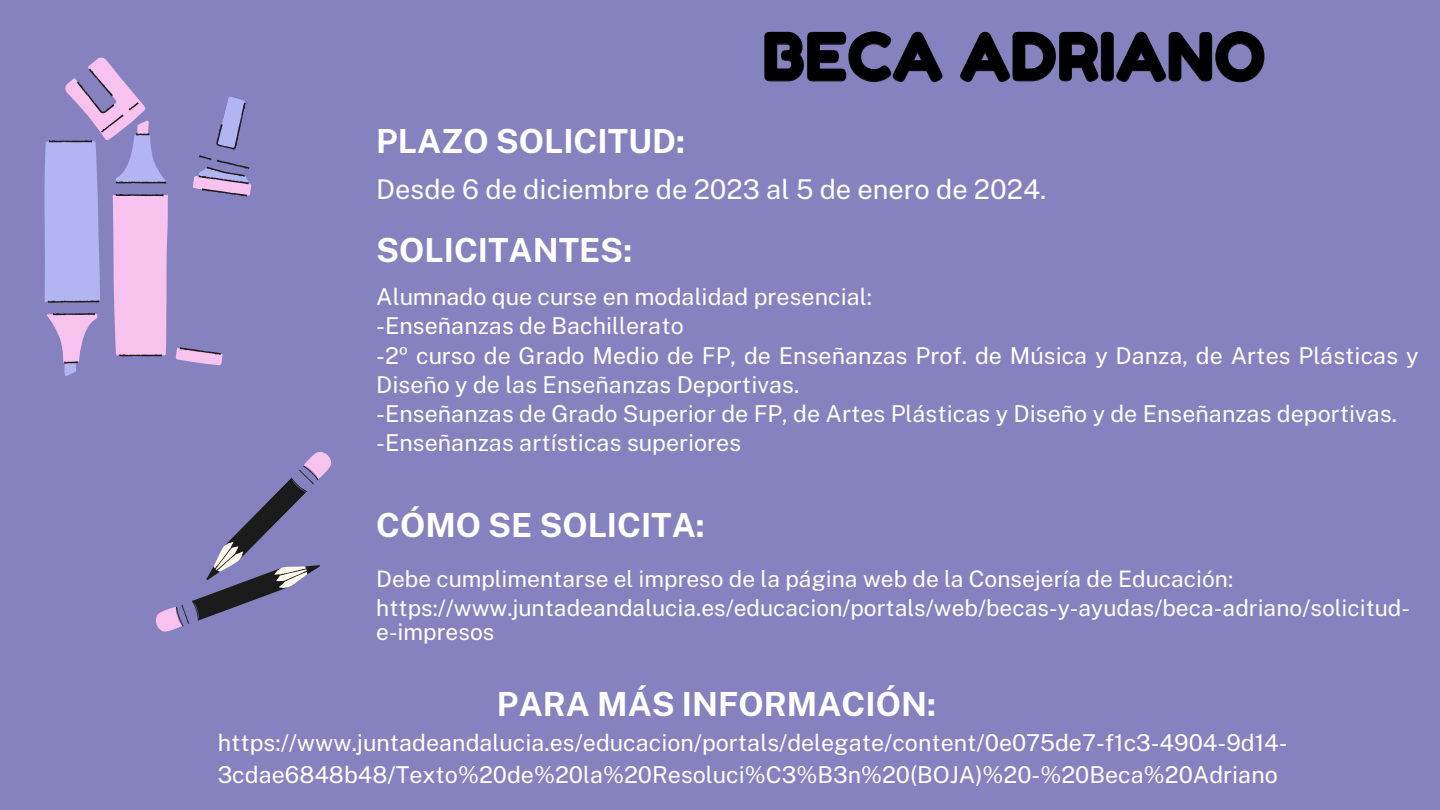
<style>
.page{position:relative;width:1440px;height:810px;background:#8582bf}
.page>*{position:absolute;margin:0;border:0;box-sizing:border-box;transform-origin:0 0}
.t1{font:66.2px "Fredoka One";color:#000}
.t2{font:700 33.2px "Public Sans";color:#fff}
.t3{font:27.2px "Public Sans";color:#fff}
.t4{font:23.2px/29.2px "Public Sans";color:#fff}
.t5{font:22.7px/24.8px "Public Sans";color:#fff}
</style>
<div class="page">
<svg style="left:44px;top:65px;width:208px;height:303px"></svg>
<svg style="left:48px;top:69px;width:201px;height:295px"></svg>
<svg style="left:156px;top:451px;width:176px;height:181px"></svg>
<svg style="left:764px;top:31px;width:501px;height:51px"></svg>
<p class="t1" style="left:762px;top:16px;width:505px">BECA ADRIANO</p>
<p class="t2" style="left:376px;top:121px;width:310px">PLAZO SOLICITUD:</p>
<p class="t3" style="left:376px;top:173px;width:672px">Desde 6 de diciembre de 2023 al 5 de enero de 2024.</p>
<p class="t2" style="left:376px;top:230px;width:258px">SOLICITANTES:</p>
<p class="t4" style="left:376px;top:282px;width:497px">Alumnado que curse en modalidad presencial:</p>
<p class="t4" style="left:376px;top:311px;width:309px">-Enseñanzas de Bachillerato</p>
<p class="t4" style="left:376px;top:341px;width:1044px">-2º curso de Grado Medio de FP, de Enseñanzas Prof. de Música y Danza, de Artes Plásticas y<br>Diseño y de las Enseñanzas Deportivas.</p>
<p class="t4" style="left:376px;top:399px;width:1022px">-Enseñanzas de Grado Superior de FP, de Artes Plásticas y Diseño y de Enseñanzas deportivas.</p>
<p class="t4" style="left:376px;top:428px;width:367px">-Enseñanzas artísticas superiores</p>
<p class="t2" style="left:376px;top:505px;width:330px">CÓMO SE SOLICITA:</p>
<p class="t5" style="left:376px;top:567px;width:858px">Debe cumplimentarse el impreso de la página web de la Consejería de Educación:</p>
<p class="t5" style="left:376px;top:595px;width:1035px">https://www.juntadeandalucia.es/educacion/portals/web/becas-y-ayudas/beca-adriano/solicitud&shy;e-impresos</p>
<p class="t2" style="left:497px;top:684px;width:440px">PARA MÁS INFORMACIÓN:</p>
<p class="t4" style="left:218px;top:726px;width:1071px;line-height:32.2px">https://www.juntadeandalucia.es/educacion/portals/delegate/content/0e075de7-f1c3-4904-9d14-<br>3cdae6848b48/Texto%20de%20la%20Resoluci%C3%B3n%20(BOJA)%20-%20Beca%20Adriano</p>
</div>
